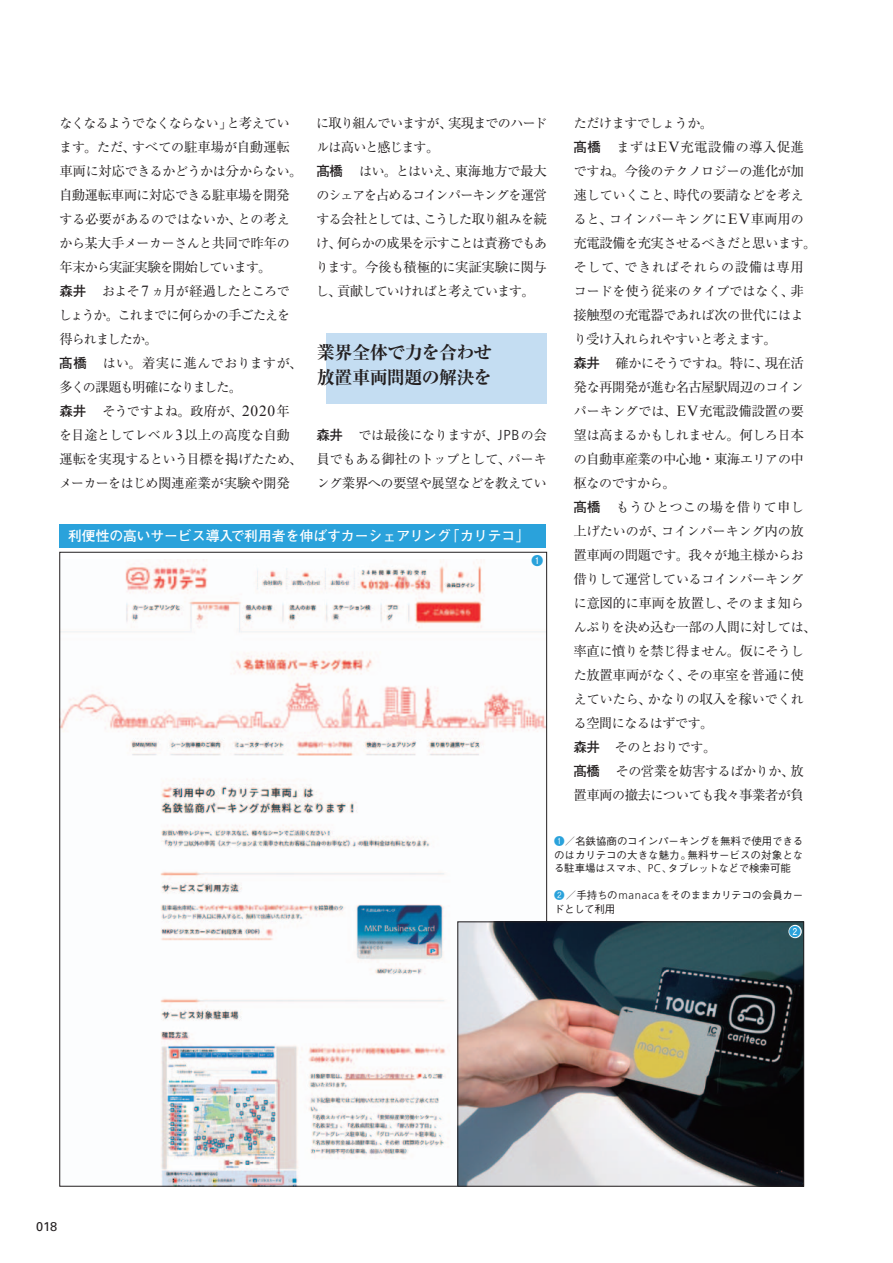
<style>
.page{position:relative;width:893px;height:1263px;background:#fff}
.page>*{position:absolute;margin:0;border:0;box-sizing:border-box;transform-origin:0 0}
.t1{font:700 expanded 18px/25.5px "Ryumin Pr 5";letter-spacing:-.03em;color:#231f20}
.t2{font:700 13.8px "Futo Go B101 Pr 6 N";color:#fff}
.t3{font:13.5px "Ryumin Pr 5";letter-spacing:-.05em;color:#231f20}
.t4{font:13.5px "Ryumin Pr 5";letter-spacing:-.015em;color:#231f20}
.t5{font:13.5px "Ryumin Pr 5";letter-spacing:.02em;color:#231f20}
.t6{font:12.9px/24px "Ryumin Pr 5";letter-spacing:-.02em;color:#231f20}
.t7{font:12.9px/24px "Ryumin Pr 5";color:#231f20}
.t8{font:12.9px/24px "Ryumin Pr 5";letter-spacing:-.05em;color:#231f20}
.t9{font:12.9px/24px "Ryumin Pr 5";letter-spacing:-.07em;color:#231f20}
.t10{font:12.9px "Ryumin Pr 5";letter-spacing:-.055em;color:#231f20}
.t11{font:12.75px "Univers";color:#231f20}
.t12{font:700 11.7px "Futo Go B101 Pr 6 N";color:#2aa2db}
.t13{font:500 10.5px/13.5px "Gothic BBB Pr 5";letter-spacing:-.02em;color:#231f20;text-align:justify}
.s1{font-family:"Hira Min Pro W3";font-size:13.5px}
.s2{font-size:13.5px}
.s3{font-size:12.9px}
.s4{font-family:"Hira Min Pro W3"}
.s5{font-family:"Futo Go B101 Pr 6 N";font-weight:700;font-size:13.5px}
.s6{font-family:"Times New Roman";font-size:15.45px}
.s7{font-family:"Frutiger";font-weight:300;font-size:14.4px}
.s8{font-family:"Futo Go B101 Pr 6 N";font-weight:700}
.s9{color:#2aa2db}
.s10{font-family:"Frutiger";font-weight:300;font-size:11.25px}
</style>
<div class="page">
<div style="left:327px;top:333px;width:220px;height:71px;background:#c4ddf2"></div>
<div style="left:60px;top:524px;width:486px;height:24px;background:#2aa2db"></div>
<img style="left:62px;top:559px;width:483px;height:625px">
<img style="left:460px;top:924px;width:342px;height:260px">
<div style="left:458px;top:922px;width:346px;height:264px;border:1px solid #231f20"></div>
<svg style="left:787px;top:924px;width:16px;height:15px"></svg>
<svg style="left:530px;top:559px;width:15px;height:10px"></svg>
<p class="t6" style="left:59px;top:110px;width:245px">なくなるようでなくならない<span class="s1">」</span>と<span class="s2">考</span>えています<span class="s1">。</span>ただ<span class="s1">、</span>すべての<span class="s2">駐車場</span>が<span class="s2">自動運転車両</span>に<span class="s2">対応</span>できるかどうかは<span class="s2">分</span>からない<span class="s1">。</span></p>
<p class="t3" style="left:59px;top:184px;width:232px">自動運転車両<span class="s3">に</span>対応<span class="s3">できる</span>駐車場<span class="s3">を</span>開発</p>
<p class="t6" style="left:60px;top:206px;width:232px">する<span class="s2">必要</span>があるのではないか<span class="s1">、</span>との<span class="s2">考</span>えから<span class="s2">某大手</span>メーカーさんと<span class="s2">共同</span>で<span class="s2">昨年</span>の</p>
<p class="t3" style="left:59px;top:256px;width:214px">年末<span class="s3">から</span>実証実験<span class="s3">を</span>開始<span class="s3">しています</span><span class="s4">。</span></p>
<p class="t8" style="left:59px;top:278px;width:245px"><span class="s5">森井</span> およそ<span class="s6">7</span> ヵ<span class="s2">月</span>が<span class="s2">経過</span>したところでしょうか<span class="s1">。</span>これまでに<span class="s2">何</span>らかの<span class="s2">手</span>ごたえを<span class="s2">得</span>られましたか<span class="s1">。<br></span><span class="s5">髙橋</span> はい<span class="s1">。</span><span class="s2">着実</span>に<span class="s2">進</span>んでおりますが<span class="s1">、</span><span class="s2">多</span>くの<span class="s2">課題</span>も<span class="s2">明確</span>になりました<span class="s1">。<br></span><span class="s5">森井</span> そうですよね<span class="s1">。</span><span class="s2">政府</span>が<span class="s1">、</span><span class="s6">2020</span><span class="s2">年</span>を<span class="s2">目途</span>としてレベル<span class="s6">3</span><span class="s2">以上</span>の<span class="s2">高度</span>な<span class="s2">自動運転</span>を<span class="s2">実現</span>するという<span class="s2">目標</span>を<span class="s2">掲</span>げたため<span class="s1">、</span>メーカーをはじめ<span class="s2">関連産業</span>が<span class="s2">実験</span>や<span class="s2">開発</span></p>
<p class="t9" style="left:316px;top:110px;width:232px">に<span class="s2">取</span>り<span class="s2">組</span>んでいますが<span class="s1">、</span><span class="s2">実現</span>までのハードルは<span class="s2">高</span>いと<span class="s2">感</span>じます<span class="s1">。<br></span><span class="s5">髙橋</span> はい<span class="s1">。</span>とはいえ<span class="s1">、</span><span class="s2">東海地方</span>で<span class="s2">最大</span>のシェアを<span class="s2">占</span>めるコインパーキングを<span class="s2">運営</span>する<span class="s2">会社</span>としては<span class="s1">、</span>こうした<span class="s2">取</span>り<span class="s2">組</span>みを<span class="s2">続</span>け<span class="s1">、</span><span class="s2">何</span>らかの<span class="s2">成果</span>を<span class="s2">示</span>すことは<span class="s2">責務</span>でもあ</p>
<p class="t4" style="left:316px;top:256px;width:233px"><span class="s3">ります</span><span class="s4">。</span>今後<span class="s3">も</span>積極的<span class="s3">に</span>実証実験<span class="s3">に</span>関与</p>
<p class="t10" style="left:316px;top:281px;width:221px">し<span class="s1">、</span><span class="s2">貢献</span>していければと<span class="s2">考</span>えています<span class="s1">。</span></p>
<h1 class="t1" style="left:317px;top:338px;width:176px">業界全体で力を合わせ放置車両問題の解決を</h1>
<p class="t6" style="left:317px;top:422px;width:232px;text-align:justify"><span class="s5">森井</span> では<span class="s2">最後</span>になりますが<span class="s1">、</span><span class="s7">JPB</span>の<span class="s2">会員</span>でもある<span class="s2">御社</span>のトップとして<span class="s1">、</span>パーキング<span class="s2">業界</span>への<span class="s2">要望</span>や<span class="s2">展望</span>などを<span class="s2">教</span>えてい</p>
<p class="t2" style="left:68px;top:525px;width:463px">利便性の高いサービス導入で利用者を伸ばすカーシェアリング「カリテコ」</p>
<p class="t12" style="left:532px;top:552px;width:13px">❶</p>
<p class="t6" style="left:574px;top:110px;width:141px">ただけますでしょうか<span class="s1">。</span></p>
<p class="t5" style="left:574px;top:136px;width:232px"><span class="s8">髙橋</span> <span class="s3">まずは</span><span class="s6">EV</span>充電設備<span class="s3">の</span>導入促進</p>
<p class="t7" style="left:574px;top:158px;width:245px">ですね<span class="s1">。</span><span class="s2">今後</span>のテクノロジーの<span class="s2">進化</span>が<span class="s2">加速</span>していくこと<span class="s1">、</span><span class="s2">時代</span>の<span class="s2">要請</span>などを<span class="s2">考</span>えると<span class="s1">、</span>コインパーキングに<span class="s6">EV</span><span class="s2">車両用</span>の<span class="s2">充電設備</span>を<span class="s2">充実</span>させるべきだと<span class="s2">思</span>います<span class="s1">。</span>そして<span class="s1">、</span>できればそれらの<span class="s2">設備</span>は<span class="s2">専用</span>コードを<span class="s2">使</span>う<span class="s2">従来</span>のタイプではなく<span class="s1">、</span><span class="s2">非</span></p>
<p class="t3" style="left:574px;top:304px;width:232px">接触型<span class="s3">の</span>充電器<span class="s3">であれば</span>次<span class="s3">の</span>世代<span class="s3">にはよ</span></p>
<p class="t6" style="left:574px;top:326px;width:232px">り<span class="s2">受</span>け<span class="s2">入</span>れられやすいと<span class="s2">考</span>えます<span class="s1">。<br></span><span class="s5">森井</span> <span class="s2">確</span>かにそうですね<span class="s1">。</span><span class="s2">特</span>に<span class="s1">、</span><span class="s2">現在活</span></p>
<p class="t3" style="left:574px;top:376px;width:232px">発<span class="s3">な</span>再開発<span class="s3">が</span>進<span class="s3">む</span>名古屋駅周辺<span class="s3">のコイン</span></p>
<p class="t6" style="left:574px;top:398px;width:232px">パーキングでは<span class="s1">、</span><span class="s6">EV</span><span class="s2">充電設備設置</span>の<span class="s2">要望</span>は<span class="s2">高</span>まるかもしれません<span class="s1">。</span><span class="s2">何</span>しろ<span class="s2">日本</span></p>
<p class="t3" style="left:574px;top:448px;width:232px"><span class="s3">の</span>自動車産業<span class="s3">の</span>中心地<span class="s4">・</span>東海<span class="s3">エリアの</span>中</p>
<p class="t7" style="left:574px;top:470px;width:232px"><span class="s2">枢</span>なのですから<span class="s1">。<br></span><span class="s5">髙橋</span> もうひとつこの<span class="s2">場</span>を<span class="s2">借</span>りて<span class="s2">申</span>し<span class="s2">上</span>げたいのが<span class="s1">、</span>コインパーキング<span class="s2">内</span>の<span class="s2">放</span></p>
<p class="t3" style="left:574px;top:544px;width:232px">置車両<span class="s3">の</span>問題<span class="s3">です</span><span class="s4">。</span>我々<span class="s3">が</span>地主様<span class="s3">からお</span></p>
<p class="t6" style="left:574px;top:566px;width:245px"><span class="s2">借</span>りして<span class="s2">運営</span>しているコインパーキングに<span class="s2">意図的</span>に<span class="s2">車両</span>を<span class="s2">放置</span>し<span class="s1">、</span>そのまま<span class="s2">知</span>らんぷりを<span class="s2">決</span>め<span class="s2">込</span>む<span class="s2">一部</span>の<span class="s2">人間</span>に<span class="s2">対</span>しては<span class="s1">、</span><span class="s2">率直</span>に<span class="s2">憤</span>りを<span class="s2">禁</span>じ<span class="s2">得</span>ません<span class="s1">。</span><span class="s2">仮</span>にそうし</p>
<p class="t3" style="left:574px;top:664px;width:232px"><span class="s3">た</span>放置車両<span class="s3">がなく</span><span class="s4">、</span><span class="s3">その</span>車室<span class="s3">を</span>普通<span class="s3">に</span>使</p>
<p class="t6" style="left:574px;top:686px;width:232px">えていたら<span class="s1">、</span>かなりの<span class="s2">収入</span>を<span class="s2">稼</span>いでくれる<span class="s2">空間</span>になるはずです<span class="s1">。<br></span><span class="s5">森井</span> そのとおりです<span class="s1">。<br></span><span class="s5">髙橋</span> その<span class="s2">営業</span>を<span class="s2">妨害</span>するばかりか<span class="s1">、</span><span class="s2">放</span></p>
<p class="t3" style="left:574px;top:784px;width:232px">置車両<span class="s3">の</span>撤去<span class="s3">についても</span>我々事業者<span class="s3">が</span>負</p>
<p class="t11" style="left:36px;top:1219px;width:23px">018</p>
<p class="t13" style="left:554px;top:834px;width:251px"><span class="s9">❶</span>／名鉄協商のコインパーキングを無料で使用できるのはカリテコの大きな魅力。無料サービスの対象となる駐車場はスマホ、<span class="s10">PC</span>、タブレットなどで検索可能</p>
<p class="t13" style="left:554px;top:888px;width:251px"><span class="s9">❷</span>／手持ちの<span class="s10">manaca</span>をそのままカリテコの会員カードとして利用</p>
<p class="t12" style="left:789px;top:922px;width:13px">❷</p>
</div>
